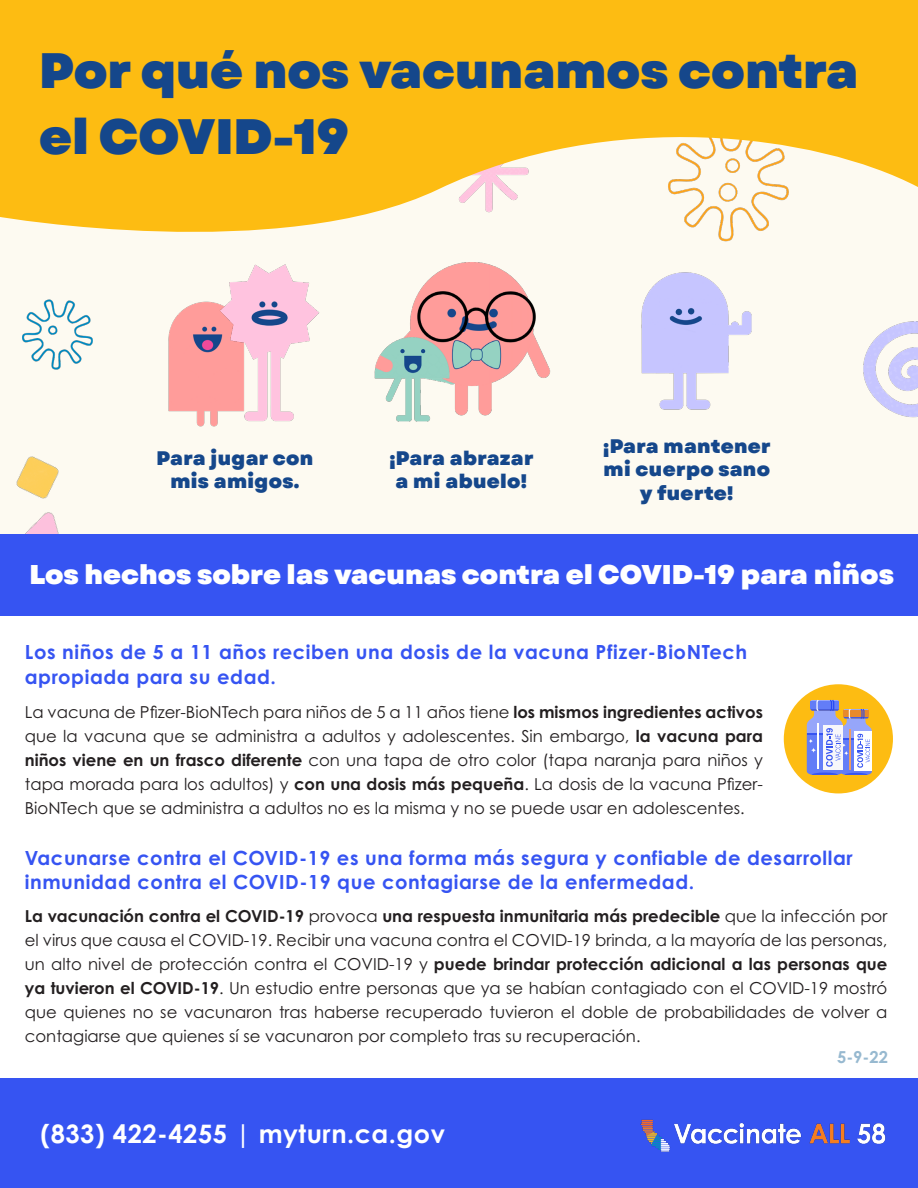
<style>
.page{position:relative;width:918px;height:1188px;background:#fff}
.page>*{position:absolute;margin:0;border:0;box-sizing:border-box;transform-origin:0 0}
.t1{font:800 49.5px/66px "Garet";color:#15478b}
.t2{font:800 27px "Garet";color:#fff}
.t3{font:700 25.5px "Century Gothic Pro";letter-spacing:.02em;color:#fff}
.t4{font:700 19.5px/25.5px "Century Gothic Pro";letter-spacing:.03em;color:#3654f2}
.t5{font:800 19.5px/23.4px "Garet";letter-spacing:.02em;color:#15478b;text-align:center}
.t6{font:16.5px/24px "Century Gothic Pro";color:#231f20;text-align:justify}
.t7{font:700 16.5px "Century Gothic Pro";color:#97b9d0}
.s1{font-weight:700}
</style>
<div class="page">
<div style="left:0;top:0;width:918px;height:551px;background:#fdfaf1"></div>
<img style="left:22px;top:299px;width:71px;height:71px">
<img style="left:863px;top:321px;width:55px;height:97px">
<img style="left:16px;top:456px;width:43px;height:78px">
<img style="left:374px;top:265px;width:177px;height:157px">
<img style="left:641px;top:272px;width:111px;height:138px">
<div style="left:0;top:534px;width:918px;height:82px;background:#3654f2"></div>
<div style="left:0;top:1079px;width:918px;height:109px;background:#3654f2"></div>
<img style="left:640px;top:1119px;width:246px;height:33px">
<div style="left:784px;top:684px;width:109px;height:109px;background:#fdbc12;border-radius:50%"></div>
<svg style="left:807px;top:700px;width:65px;height:75px;background:#afaed2"></svg>
<svg style="left:0;top:0;width:918px;height:265px;fill:#fdbc12"></svg>
<img style="left:168px;top:306px;width:50px;height:121px">
<img style="left:189px;top:262px;width:162px;height:162px">
<p class="t1" style="left:39px;top:39px;width:821px">Por qué nos vacunamos contra el COVID-19</p>
<p class="t5" style="left:157px;top:447px;width:158px">Para jugar con mis amigos.</p>
<p class="t5" style="left:389px;top:447px;width:146px">¡Para abrazar a mi abuelo!</p>
<p class="t5" style="left:603px;top:435px;width:169px">¡Para mantener mi cuerpo sano y fuerte!</p>
<p class="t2" style="left:29px;top:557px;width:866px">Los hechos sobre las vacunas contra el COVID-19 para niños</p>
<p class="t4" style="left:25px;top:639px;width:724px">Los niños de 5 a 11 años reciben una dosis de la vacuna Pfizer-BioNTech apropiada para su edad.</p>
<p class="t6" style="left:25px;top:700px;width:740px">La vacuna de Pfizer-BioNTech para niños de 5 a 11 años tiene <span class="s1">los mismos ingredientes activos </span>que la vacuna que se administra a adultos y adolescentes. Sin embargo, <span class="s1">la vacuna para niños viene en un frasco diferente</span> con una tapa de otro color (tapa naranja para niños y tapa morada para los adultos) y <span class="s1">con una dosis más pequeña</span>. La dosis de la vacuna Pfizer-BioNTech que se administra a adultos no es la misma y no se puede usar en adolescentes.</p>
<p class="t4" style="left:25px;top:846px;width:830px;line-height:24px">Vacunarse contra el COVID-19 es una forma más segura y confiable de desarrollar inmunidad contra el COVID-19 que contagiarse de la enfermedad.</p>
<p class="t6" style="left:25px;top:904px;width:864px"><span class="s1">La vacunación contra el COVID-19</span> provoca <span class="s1">una respuesta inmunitaria más predecible</span> que la infección por el virus que causa el COVID-19. Recibir una vacuna contra el COVID-19 brinda, a la mayoría de las personas, un alto nivel de protección contra el COVID-19 y <span class="s1">puede brindar protección adicional a las personas que ya tuvieron el COVID-19</span>. Un estudio entre personas que ya se habían contagiado con el COVID-19 mostró que quienes no se vacunaron tras haberse recuperado tuvieron el doble de probabilidades de volver a contagiarse que quienes sí se vacunaron por completo tras su recuperación.</p>
<p class="t7" style="left:837px;top:1047px;width:52px">5-9-22</p>
<p class="t3" style="left:41px;top:1118px;width:406px">(833) 422-4255 | myturn.ca.gov</p>
</div>
